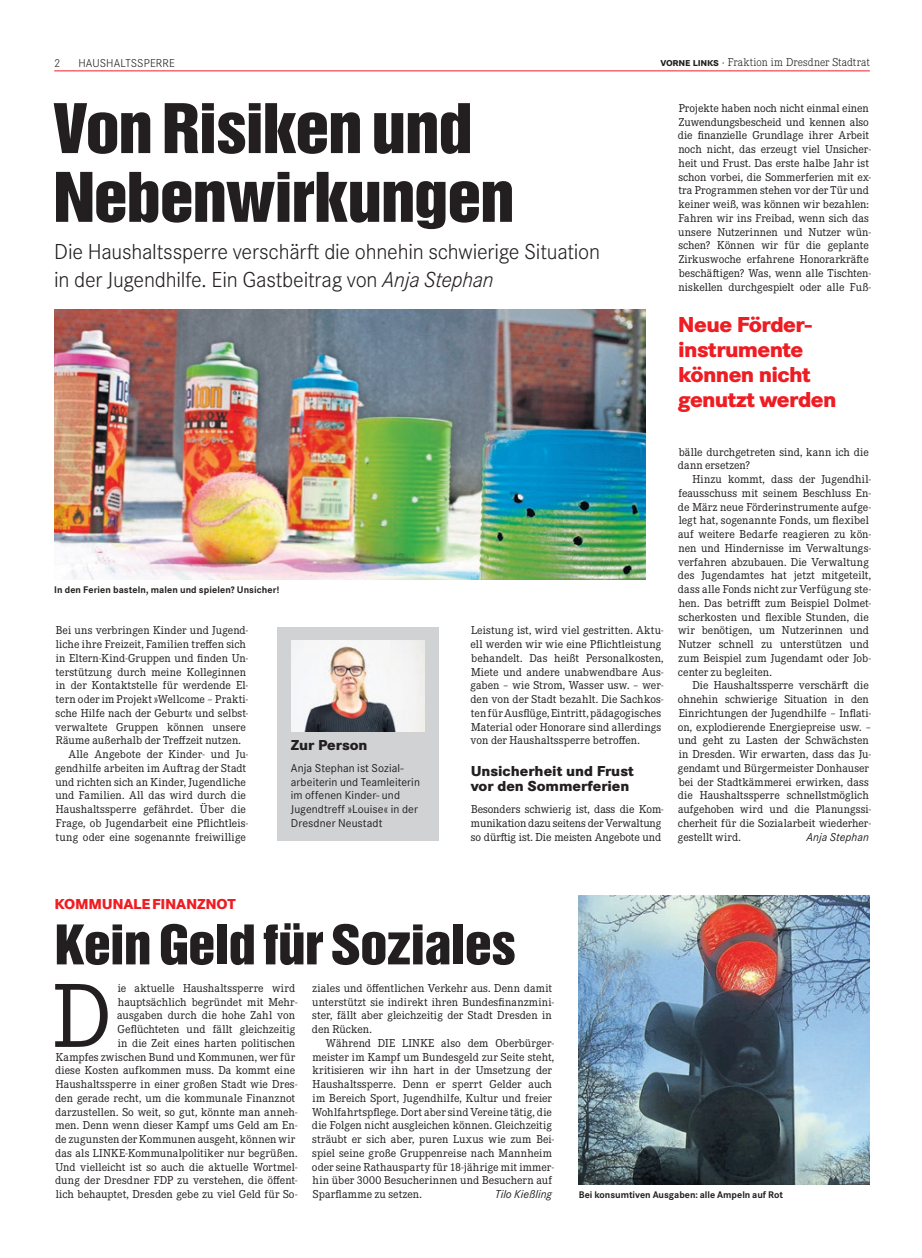
<style>
.page{position:relative;width:922px;height:1258px;background:#fff}
.page>*{position:absolute;margin:0;border:0;box-sizing:border-box;transform-origin:0 0}
.t1{font:94.38px "Corporate E Pro";color:#231f20}
.t2{font:62.5px/68.8px "Helvetica Inserat";letter-spacing:-.02em;color:#231f20;scale:1.1 1}
.t3{font:50px "Helvetica Inserat";letter-spacing:-.02em;color:#231f20;scale:1.1 1}
.t4{font:300 22.5px/27.5px "Corporate S Pro";letter-spacing:-.01em;color:#231f20}
.t5{font:800 22.5px/25px "Corporate S Pro";letter-spacing:-.03em;color:#ee1d23}
.t6{font:800 15px/15px "Corporate S Pro";letter-spacing:-.005em;color:#231f20}
.t7{font:800 15px "Corporate S Pro";letter-spacing:-.015em;color:#ee1d23}
.t8{font:11.88px/13.8px "Corporate E Pro";color:#231f20}
.t9{font:11.88px/13.8px "Corporate S Pro";letter-spacing:.005em;color:#231f20}
.t10{font:300 11.88px "Corporate E Pro";letter-spacing:.01em;color:#231f20}
.t11{font:11.88px "Corporate E Pro";letter-spacing:.02em;color:#231f20}
.t12{font:italic 11.88px "Corporate S Pro";letter-spacing:.005em;color:#231f20}
.t13{font:300 11.88px "Corporate S Pro";letter-spacing:.005em;color:#231f20}
.t14{font:700 10px "Corporate S Pro";letter-spacing:.005em;color:#231f20}
.s1{font-family:"Corporate S Pro";font-weight:700}
.s2{font-family:"Corporate S Pro"}
.s3{font-style:italic}
</style>
<div class="page">
<hr style="left:54px;top:71px;width:815px;height:1px;background:#ee1d23">
<img style="left:578px;top:896px;width:291px;height:288px">
<img style="left:54px;top:310px;width:591px;height:269px">
<div style="left:277px;top:627px;width:162px;height:214px;background:#d1d2d4"></div>
<img style="left:291px;top:640px;width:133px;height:92px">
<p class="t13" style="left:54px;top:55px;width:8px">2</p>
<p class="t13" style="left:78px;top:55px;width:98px">HAUSHALTSSPERRE</p>
<p class="t10" style="left:660px;top:54px;width:211px"><span class="s1">vorne links</span> <span class="s2">·</span> Fraktion im Dresdner Stadtrat</p>
<h2 class="t2" style="left:53px;top:96px;width:421px">Von Risiken und<br>Nebenwirkungen</h2>
<h3 class="t4" style="left:54px;top:237px;width:547px">Die Haushaltssperre verschärft die ohnehin schwierige Situation in der Jugendhilfe. Ein Gastbeitrag von <span class="s3">Anja Stephan</span></h3>
<p class="t14" style="left:54px;top:582px;width:226px">In den Ferien basteln, malen und spielen? Unsicher!</p>
<p class="t8" style="left:56px;top:623px;width:194px">Bei uns verbringen Kinder und Jugend-</p>
<p class="t8" style="left:56px;top:637px;width:192px">liche ihre Freizeit, Familien treffen sich</p>
<p class="t8" style="left:56px;top:650px;width:194px">in Eltern-Kind-Gruppen und finden Un-</p>
<p class="t8" style="left:56px;top:664px;width:192px">terstützung durch meine Kolleginnen</p>
<p class="t8" style="left:56px;top:678px;width:194px">in der Kontaktstelle für werdende El-</p>
<p class="t8" style="left:56px;top:692px;width:194px">tern oder im Projekt »Wellcome – Prakti-</p>
<p class="t8" style="left:55px;top:705px;width:194px">sche Hilfe nach der Geburt« und selbst-</p>
<p class="t8" style="left:55px;top:719px;width:192px">verwaltete Gruppen können unsere</p>
<p class="t8" style="left:56px;top:733px;width:187px">Räume außerhalb der Treffzeit nutzen.</p>
<p class="t8" style="left:68px;top:747px;width:181px">Alle Angebote der Kinder- und Ju-</p>
<p class="t8" style="left:55px;top:760px;width:192px">gendhilfe arbeiten im Auftrag der Stadt</p>
<p class="t8" style="left:55px;top:774px;width:192px">und richten sich an Kinder, Jugendliche</p>
<p class="t11" style="left:55px;top:787px;width:192px">und Familien. All das wird durch die</p>
<p class="t8" style="left:56px;top:802px;width:192px">Haushaltssperre gefährdet. Über die</p>
<p class="t8" style="left:56px;top:815px;width:194px">Frage, ob Jugendarbeit eine Pflichtleis-</p>
<p class="t8" style="left:56px;top:829px;width:192px">tung oder eine sogenannte freiwillige</p>
<p class="t6" style="left:291px;top:736px;width:78px">Zur Person</p>
<p class="t9" style="left:291px;top:760px;width:131px">Anja Stephan ist Sozial&shy;arbeiterin und Teamleiterin im offenen Kinder- und<br>Jugendtreff »Louise« in der<br>Dresdner Neustadt</p>
<p class="t8" style="left:470px;top:623px;width:195px">Leistung ist, wird viel gestritten. Aktu&shy;ell werden wir wie eine Pflichtleistung behandelt. Das heißt Personalkosten, Miete und andere unabwendbare Aus&shy;gaben – wie Strom, Wasser usw. – wer&shy;den von der Stadt bezahlt. Die Sachkos&shy;ten für Ausflüge, Eintritt, pädagogisches Material oder Honorare sind allerdings von der Haushaltssperre betroffen.</p>
<p class="t6" style="left:470px;top:762px;width:165px">Unsicherheit und Frust vor den Sommerferien</p>
<p class="t8" style="left:470px;top:802px;width:194px">Besonders schwierig ist, dass die Kom&shy;munikation dazu seitens der Verwaltung so dürftig ist. Die meisten Angebote und</p>
<p class="t8" style="left:677px;top:100px;width:194px">Projekte haben noch nicht einmal einen Zuwendungsbescheid und kennen also die finanzielle Grundlage ihrer Arbeit noch nicht, das erzeugt viel Unsicher&shy;heit und Frust. Das erste halbe Jahr ist schon vorbei, die Sommerferien mit ex&shy;tra Programmen stehen vor der Tür und keiner weiß, was können wir bezahlen:<br>Fahren wir ins Freibad, wenn sich das unsere Nutzerinnen und Nutzer wün&shy;schen? Können wir für die geplante Zirkuswoche erfahrene Honorarkräfte beschäftigen? Was, wenn alle Tischten&shy;niskellen durchgespielt oder alle Fuß-</p>
<h3 class="t5" style="left:677px;top:311px;width:160px">Neue Förder&shy;instrumente können nicht genutzt werden</h3>
<p class="t8" style="left:677px;top:444px;width:192px">bälle durchgetreten sind, kann ich die dann ersetzen?</p>
<p class="t8" style="left:677px;top:472px;width:195px;text-indent:14px">Hinzu kommt, dass der Jugendhil&shy;feausschuss mit seinem Beschluss En&shy;de März neue Förderinstrumente aufge&shy;legt hat, sogenannte Fonds, um flexibel auf weitere Bedarfe reagieren zu kön&shy;nen und Hindernisse im Verwaltungs&shy;verfahren abzubauen. Die Verwaltung des Jugendamtes hat jetzt mitgeteilt, dass alle Fonds nicht zur Verfügung ste&shy;hen. Das betrifft zum Beispiel Dolmet&shy;scherkosten und flexible Stunden, die wir benötigen, um Nutzerinnen und Nutzer schnell zu unterstützen und zum Beispiel zum Jugendamt oder Job&shy;center zu begleiten.</p>
<p class="t8" style="left:677px;top:678px;width:195px;text-indent:14px">Die Haushaltssperre verschärft die ohnehin schwierige Situation in den Einrichtungen der Jugendhilfe – Inflati&shy;on, explodierende Energiepreise usw. – und geht zu Lasten der Schwächsten in Dresden. Wir erwarten, dass das Ju&shy;gendamt und Bürgermeister Donhauser bei der Stadtkämmerei erwirken, dass die Haushaltssperre schnellstmöglich aufgehoben wird und die Planungssi&shy;cherheit für die Sozialarbeit wiederher&shy;gestellt wird.</p>
<p class="t12" style="left:806px;top:828px;width:64px">Anja Stephan</p>
<p class="t7" style="left:55px;top:892px;width:182px">KOMMUNALE FINANZNOT</p>
<h3 class="t3" style="left:55px;top:915px;width:421px">Kein Geld für Soziales</h3>
<p class="t8" style="left:55px;top:980px;width:244px;text-align:right">ie aktuelle Haushaltssperre wird hauptsächlich begründet mit Mehr-<br>ausgaben durch die hohe Zahl von Geflüchteten und fällt gleichzeitig<br>in die Zeit eines harten politischen<br>Kampfes zwischen Bund und Kommunen, wer für diese Kosten aufkommen muss. Da kommt eine Haushaltssperre in einer großen Stadt wie Dres&shy;den gerade recht, um die kommunale Finanznot darzustellen. So weit, so gut, könnte man anneh&shy;men. Denn wenn dieser Kampf ums Geld am En&shy;de zugunsten der Kommunen ausgeht, können wir das als LINKE-Kommunalpolitiker nur begrüßen.<br>Und vielleicht ist so auch die aktuelle Wortmel&shy;dung der Dresdner FDP zu verstehen, die öffent&shy;lich behauptet, Dresden gebe zu viel Geld für So-</p>
<p class="t8" style="left:312px;top:980px;width:244px">ziales und öffentlichen Verkehr aus. Denn damit unterstützt sie indirekt ihren Bundesfinanzmini&shy;ster, fällt aber gleichzeitig der Stadt Dresden in den Rücken.</p>
<h1 class="t1" style="left:52px;top:952px;width:60px">D</h1>
<p class="t8" style="left:312px;top:1035px;width:244px;text-indent:14px">Während DIE LINKE also dem Oberbürger&shy;meister im Kampf um Bundesgeld zur Seite steht, kritisieren wir ihn hart in der Umsetzung der Haushaltssperre. Denn er sperrt Gelder auch im Bereich Sport, Jugendhilfe, Kultur und freier Wohlfahrtspflege. Dort aber sind Vereine tätig, die die Folgen nicht ausgleichen können. Gleichzeitig sträubt er sich aber, puren Luxus wie zum Bei&shy;spiel seine große Gruppenreise nach Mannheim oder seine Rathausparty für 18-jährige mit immer&shy;hin über 3000 Besucherinnen und Besuchern auf Sparflamme zu setzen.</p>
<p class="t12" style="left:495px;top:1186px;width:58px">Tilo Kießling</p>
<p class="t14" style="left:578px;top:1187px;width:205px">Bei konsumtiven Ausgaben: alle Ampeln auf Rot</p>
</div>
